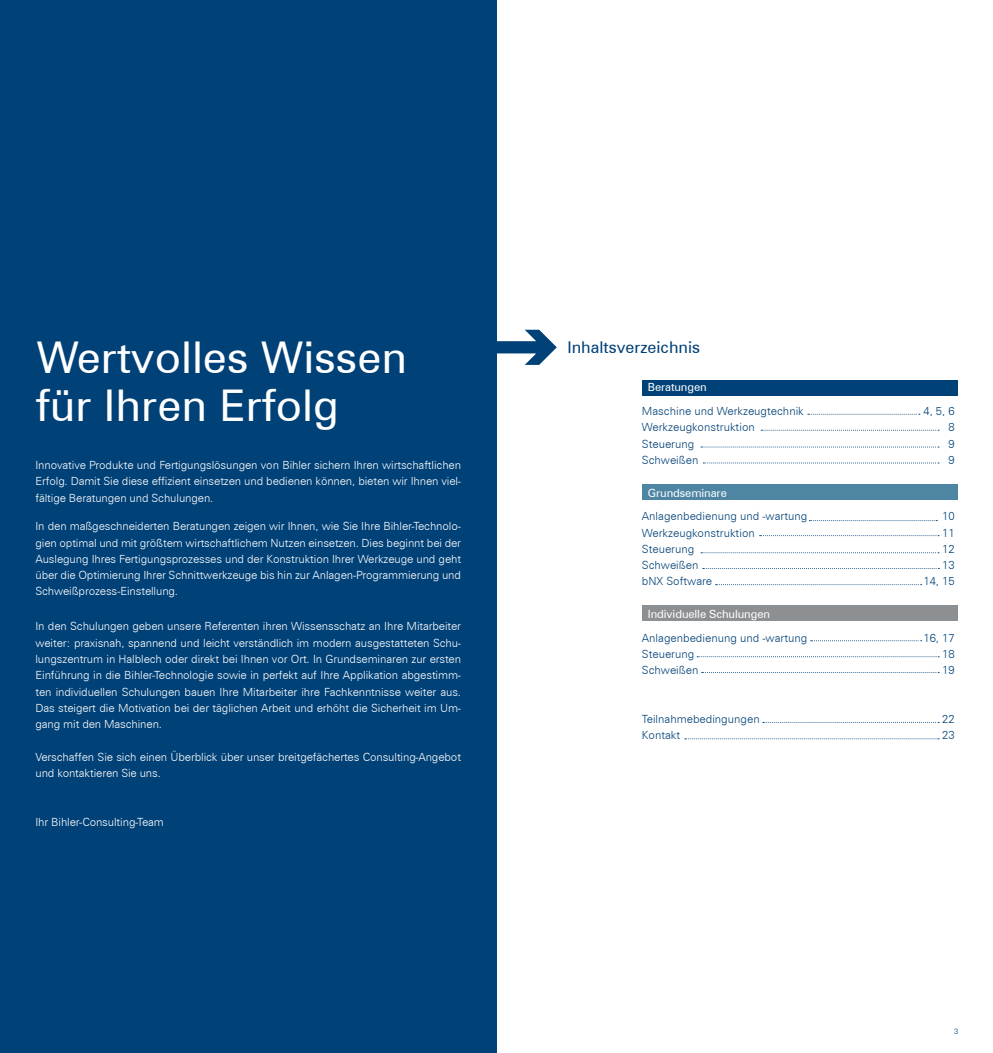
<style>
.page{position:relative;width:993px;height:1053px;background:#fff}
.page>*{position:absolute;margin:0;border:0;box-sizing:border-box;transform-origin:0 0}
.t1{font:43.75px "Zurich BT";color:#fff}
.t2{font:16.25px "Zurich BT";color:#004177}
.t3{font:300 11.25px/16.2px "Zurich BT";letter-spacing:-.01em;color:#fff;text-align:justify}
.t4{font:300 11.25px "Zurich BT";color:#004177}
.t5{font:11.25px "Zurich BT";letter-spacing:-.01em;color:#fff}
.t6{font:300 7.5px "Zurich BT";color:#004177}
</style>
<div class="page">
<div style="left:641px;top:605px;width:316px;height:16px;background:#8d9092"></div>
<div style="left:641px;top:484px;width:316px;height:16px;background:#4e85a3"></div>
<div style="left:641px;top:380px;width:316px;height:16px;background:#004177"></div>
<div style="left:0;top:0;width:496px;height:1052px;background:#004177"></div>
<svg style="left:496px;top:330px;width:60px;height:35px"></svg>
<svg style="left:807px;top:414px;width:112px;height:1px"></svg>
<svg style="left:809px;top:520px;width:128px;height:1px"></svg>
<svg style="left:760px;top:430px;width:178px;height:1px"></svg>
<svg style="left:759px;top:535px;width:179px;height:1px"></svg>
<svg style="left:700px;top:446px;width:238px;height:1px"></svg>
<svg style="left:700px;top:552px;width:238px;height:1px"></svg>
<svg style="left:703px;top:462px;width:235px;height:1px"></svg>
<svg style="left:702px;top:568px;width:237px;height:1px"></svg>
<svg style="left:715px;top:584px;width:206px;height:1px"></svg>
<svg style="left:697px;top:656px;width:241px;height:1px"></svg>
<svg style="left:701px;top:672px;width:237px;height:1px"></svg>
<svg style="left:762px;top:722px;width:176px;height:1px"></svg>
<svg style="left:684px;top:738px;width:254px;height:1px"></svg>
<svg style="left:810px;top:640px;width:111px;height:1px"></svg>
<h1 class="t1" style="left:36px;top:331px;width:372px">Wertvolles Wissen</h1>
<h2 class="t2" style="left:567px;top:337px;width:134px">Inhaltsverzeichnis</h2>
<h1 class="t1" style="left:36px;top:379px;width:304px">für Ihren Erfolg</h1>
<p class="t3" style="left:35px;top:457px;width:427px">Innovative Produkte und Fertigungslösungen von Bihler sichern Ihren wirtschaftlichen Erfolg. Damit Sie diese effizient einsetzen und bedienen können, bieten wir Ihnen viel&shy;fältige Beratungen und Schulungen.</p>
<p class="t3" style="left:35px;top:518px;width:427px">In den maßgeschneiderten Beratungen zeigen wir Ihnen, wie Sie Ihre Bihler-Technolo&shy;gien optimal und mit größtem wirtschaftlichem Nutzen einsetzen. Dies beginnt bei der Auslegung Ihres Fertigungsprozesses und der Konstruktion Ihrer Werkzeuge und geht über die Optimierung Ihrer Schnittwerkzeuge bis hin zur Anlagen-Programmierung und Schweißprozess-Einstellung.</p>
<p class="t3" style="left:35px;top:618px;width:427px">In den Schulungen geben unsere Referenten ihren Wissensschatz an Ihre Mitarbeiter weiter: praxisnah, spannend und leicht verständlich im modern ausgestatteten Schu&shy;lungszentrum in Halblech oder direkt bei Ihnen vor Ort. In Grundseminaren zur ersten Einführung in die Bihler-Technologie sowie in perfekt auf Ihre Applikation abgestimm&shy;ten individuellen Schulungen bauen Ihre Mitarbeiter ihre Fachkenntnisse weiter aus.<br>Das steigert die Motivation bei der täglichen Arbeit und erhöht die Sicherheit im Um&shy;gang mit den Maschinen.</p>
<p class="t3" style="left:35px;top:748px;width:427px">Verschaffen Sie sich einen Überblick über unser breitgefächertes Consulting-Angebot und kontaktieren Sie uns.</p>
<p class="t5" style="left:647px;top:380px;width:60px">Beratungen</p>
<p class="t4" style="left:641px;top:404px;width:163px">Maschine und Werkzeugtechnik</p>
<p class="t4" style="left:923px;top:404px;width:33px">4, 5, 6</p>
<p class="t4" style="left:641px;top:420px;width:114px">Werkzeugkonstruktion</p>
<p class="t4" style="left:948px;top:420px;width:8px">8</p>
<p class="t4" style="left:641px;top:437px;width:54px">Steuerung</p>
<p class="t4" style="left:948px;top:437px;width:8px">9</p>
<p class="t4" style="left:641px;top:453px;width:58px">Schweißen</p>
<p class="t4" style="left:948px;top:453px;width:8px">9</p>
<p class="t5" style="left:647px;top:485px;width:80px">Grundseminare</p>
<p class="t4" style="left:641px;top:509px;width:167px">Anlagenbedienung und -wartung</p>
<p class="t4" style="left:941px;top:509px;width:14px">10</p>
<p class="t4" style="left:641px;top:525px;width:114px">Werkzeugkonstruktion</p>
<p class="t4" style="left:941px;top:525px;width:14px">11</p>
<p class="t4" style="left:641px;top:542px;width:54px">Steuerung</p>
<p class="t4" style="left:941px;top:542px;width:14px">12</p>
<p class="t4" style="left:641px;top:558px;width:58px">Schweißen</p>
<p class="t4" style="left:941px;top:558px;width:14px">13</p>
<p class="t4" style="left:641px;top:574px;width:72px">bNX Software</p>
<p class="t4" style="left:923px;top:574px;width:33px">14, 15</p>
<p class="t5" style="left:647px;top:607px;width:124px">Individuelle Schulungen</p>
<p class="t4" style="left:641px;top:630px;width:167px">Anlagenbedienung und -wartung</p>
<p class="t4" style="left:923px;top:630px;width:33px">16, 17</p>
<p class="t4" style="left:641px;top:647px;width:54px">Steuerung</p>
<p class="t4" style="left:941px;top:647px;width:14px">18</p>
<p class="t4" style="left:641px;top:663px;width:58px">Schweißen</p>
<p class="t4" style="left:941px;top:663px;width:14px">19</p>
<p class="t4" style="left:641px;top:712px;width:119px">Teilnahmebedingungen</p>
<p class="t4" style="left:941px;top:712px;width:14px">22</p>
<p class="t4" style="left:641px;top:728px;width:40px">Kontakt</p>
<p class="t4" style="left:941px;top:728px;width:14px">23</p>
<p class="t3" style="left:35px;top:813px;width:130px">Ihr Bihler-Consulting-Team</p>
<p class="t6" style="left:953px;top:1026px;width:6px">3</p>
</div>
